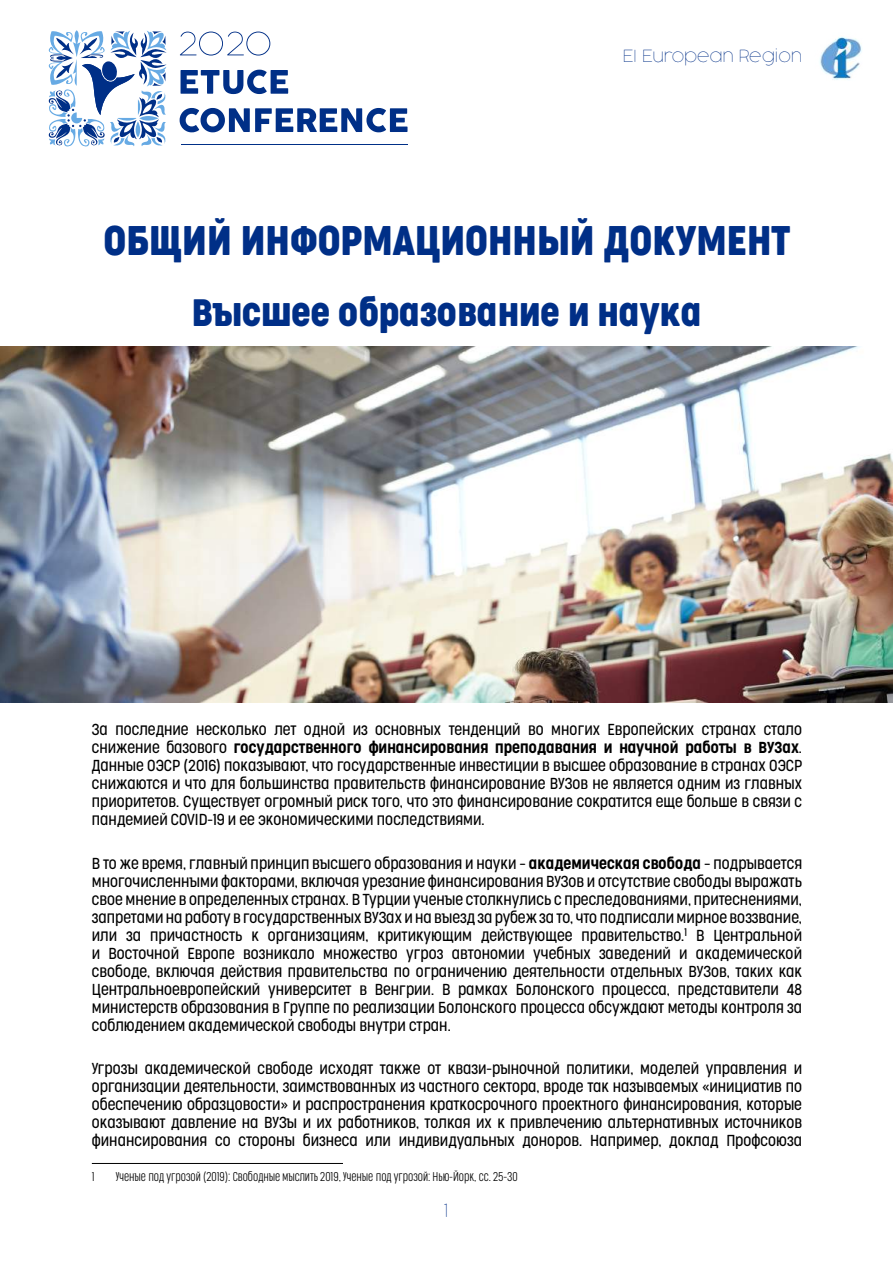
<style>
.page{position:relative;width:893px;height:1263px;background:#fff}
.page>*{position:absolute;margin:0;border:0;box-sizing:border-box;transform-origin:0 0}
.t1{font:39px "Cocogoose Condensed";color:#002f87}
.t2{font:36px "Cocogoose Condensed";color:#002f87}
.t3{font:100 18px "Cocogoose Pro";color:#002f87}
.t4{font:100 16.5px "Cocogoose Pro";color:#002f87}
.t5{font:300 15px/18px "Cocogoose Condensed";color:#000;text-align:justify}
.t6{font:200 12px "Cocogoose Compressed";color:#000}
.s1{font-style:inherit}
</style>
<div class="page">
<img style="left:820px;top:37px;width:42px;height:43px">
<svg style="left:180px;top:32px;width:90px;height:24px"></svg>
<svg style="left:181px;top:70px;width:107px;height:24px"></svg>
<svg style="left:180px;top:108px;width:227px;height:24px"></svg>
<svg style="left:48px;top:30px;width:119px;height:117px"></svg>
<hr style="left:181px;top:145px;width:226px;height:1px;background:#002f87">
<hr style="left:92px;top:1163px;width:251px;height:1px;background:#000">
<img style="left:0;top:346px;width:893px;height:356px">
<p class="t4" style="left:623px;top:46px;width:181px">EI European Region</p>
<h1 class="t1" style="left:103px;top:213px;width:688px">ОБЩИЙ ИНФОРМАЦИОННЫЙ ДОКУМЕНТ</h1>
<h2 class="t2" style="left:192px;top:287px;width:512px">Высшее образование и наука</h2>
<p class="t5" style="left:92px;top:720px;width:712px">За последние несколько лет одной из основных тенденций во многих Европейских странах стало снижение базового <span class="s1">государственного финансирования преподавания и научной работы в ВУЗах</span>.<br>Данные ОЭСР (2016) показывают, что государственные инвестиции в высшее образование в странах ОЭСР снижаются и что для большинства правительств финансирование ВУЗов не является одним из главных приоритетов. Существует огромный риск того, что это финансирование сократится еще больше в связи с пандемией COVID-19 и ее экономическими последствиями.</p>
<p class="t5" style="left:92px;top:854px;width:712px">В то же время, главный принцип высшего образования и науки – <span class="s1">академическая свобода</span> – подрывается многочисленными факторами, включая урезание финансирования ВУЗов и отсутствие свободы выражать свое мнение в определенных странах. В Турции ученые столкнулись с преследованиями, притеснениями, запретами на работу в государственных ВУЗах и на выезд за рубеж за то, что подписали мирное воззвание, или за причастность к организациям, критикующим действующее правительство.<sup>1</sup> В Центральной и Восточной Европе возникало множество угроз автономии учебных заведений и академической свободе, включая действия правительства по ограничению деятельности отдельных ВУЗов, таких как Центральноевропейский университет в Венгрии. В рамках Болонского процесса, представители 48 министерств образования в Группе по реализации Болонского процесса обсуждают методы контроля за соблюдением академической свободы внутри стран.</p>
<p class="t5" style="left:92px;top:1059px;width:712px">Угрозы академической свободе исходят также от квази-рыночной политики, моделей управления и организации деятельности, заимствованных из частного сектора, вроде так называемых «инициатив по обеспечению образцовости» и распространения краткосрочного проектного финансирования, которые оказывают давление на ВУЗы и их работников, толкая их к привлечению альтернативных источников финансирования со стороны бизнеса или индивидуальных доноров. Например, доклад Профсоюза</p>
<p class="t6" style="left:92px;top:1168px;width:4px">1</p>
<p class="t6" style="left:116px;top:1168px;width:403px">Ученые под угрозой (2019): Свободные мыслить 2019, Ученые под угрозой: Нью-Йорк, сс. 25-30</p>
<p class="t3" style="left:444px;top:1198px;width:6px">1</p>
</div>
